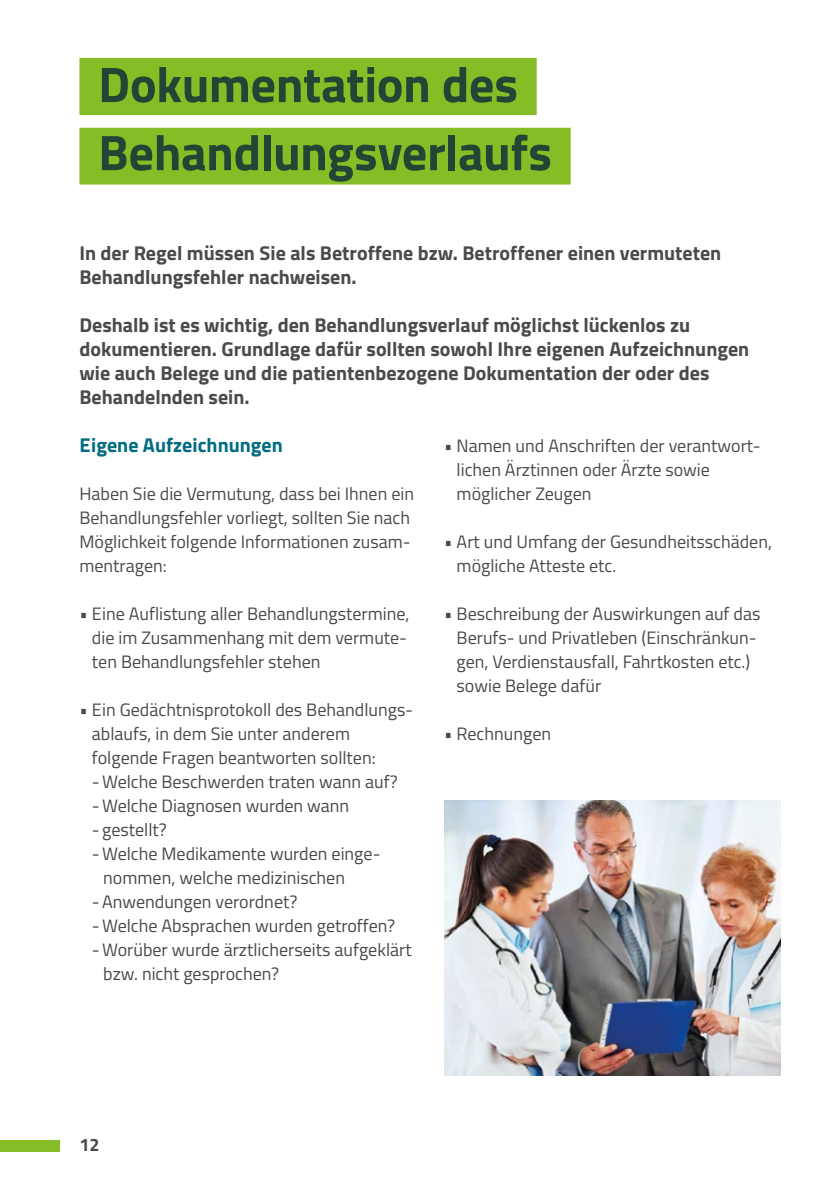
<style>
.page{position:relative;width:840px;height:1191px;background:#fff}
.page>*{position:absolute;margin:0;border:0;box-sizing:border-box;transform-origin:0 0}
.t1{font:700 50px/68px "BGEK Titillium";letter-spacing:-.005em;color:#214636}
.P{font:700 20px/24px "BGEK Titillium";color:#4a4a49}
.H3{font:700 20px "BGEK Titillium";color:#006c82}
.t2{font:18px/24px "BGEK Titillium";color:#4a4a49}
.t3{font:18px/24px "BGEK Titillium";color:#4a4949}
.t4{font:700 18px "BGEK Titillium";color:#4a4a49}
</style>
<div class="page">
<div style="left:0;top:1140px;width:60px;height:11px;background:#86bc25"></div>
<div style="left:79px;top:58px;width:457px;height:57px;background:#86bc25"></div>
<div style="left:79px;top:128px;width:491px;height:56px;background:#86bc25"></div>
<img style="left:444px;top:801px;width:336px;height:274px">
<h2 class="t1" style="left:98px;top:48px;width:455px">Dokumentation des<br>Behandlungsverlaufs</h2>
<p class="P" style="left:79px;top:240px;width:643px">In der Regel müssen Sie als Betroffene bzw. Betroffener einen vermuteten<br>Behandlungsfehler nachweisen.</p>
<p class="P" style="left:79px;top:312px;width:671px">Deshalb ist es wichtig, den Behandlungsverlauf möglichst lückenlos zu dokumentieren. Grundlage dafür sollten sowohl Ihre eigenen Aufzeichnungen wie auch Belege und die patientenbezogene Dokumentation der oder des Behandelnden sein.</p>
<h3 class="H3" style="left:79px;top:430px;width:205px">Eigene Aufzeichnungen</h3>
<p class="t2" style="left:79px;top:481px;width:336px">Haben Sie die Vermutung, dass bei Ihnen ein Behandlungsfehler vorliegt, sollten Sie nach Möglichkeit folgende Informationen zusam&shy;mentragen:</p>
<p class="t2" style="left:92px;top:601px;width:319px;text-indent:-12px">• Eine Auflistung aller Behandlungstermine, die im Zusammenhang mit dem vermute&shy;ten Behandlungsfehler stehen</p>
<p class="t2" style="left:92px;top:697px;width:322px;text-indent:-12px">• Ein Gedächtnisprotokoll des Behandlungs&shy;ablaufs, in dem Sie unter anderem folgende Fragen beantworten sollten:</p>
<p class="t3" style="left:92px;top:769px;width:307px">-Welche Beschwerden traten wann auf?</p>
<p class="t3" style="left:92px;top:793px;width:259px">-Welche Diagnosen wurden wann</p>
<p class="t3" style="left:92px;top:817px;width:76px">-gestellt?</p>
<p class="t3" style="left:103px;top:841px;width:278px;text-indent:-11px">-Welche Medikamente wurden einge&shy;nommen, welche medizinischen</p>
<p class="t3" style="left:92px;top:889px;width:207px">-Anwendungen verordnet?</p>
<p class="t3" style="left:92px;top:913px;width:304px">-Welche Absprachen wurden getroffen?</p>
<p class="t3" style="left:103px;top:937px;width:310px;text-indent:-11px">-Worüber wurde ärztlicherseits aufgeklärt bzw. nicht gesprochen?</p>
<p class="t2" style="left:456px;top:433px;width:303px;text-indent:-12px">• Namen und Anschriften der verantwort‑ lichen Ärztinnen oder Ärzte sowie möglicher Zeugen</p>
<p class="t2" style="left:456px;top:529px;width:317px;text-indent:-12px">• Art und Umfang der Gesundheitsschäden, mögliche Atteste etc.</p>
<p class="t2" style="left:456px;top:601px;width:305px;text-indent:-12px">• Beschreibung der Auswirkungen auf das Berufs- und Privatleben (Einschränkun&shy;gen, Verdienstausfall, Fahrtkosten etc.) sowie Belege dafür</p>
<p class="t2" style="left:444px;top:721px;width:108px">• Rechnungen</p>
<p class="t4" style="left:79px;top:1131px;width:22px">12</p>
</div>
